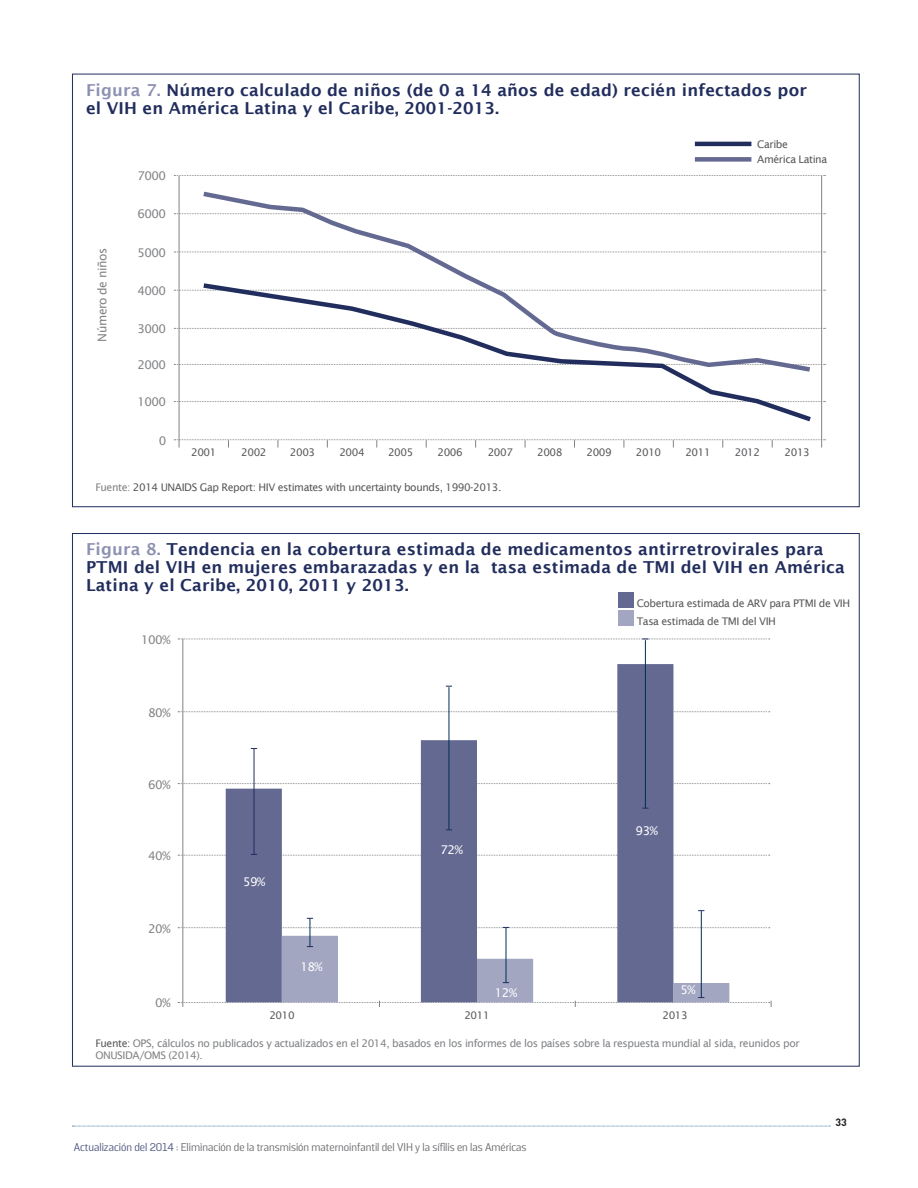
<style>
.page{position:relative;width:918px;height:1188px;background:#fff}
.page>*{position:absolute;margin:0;border:0;box-sizing:border-box;transform-origin:0 0}
.t1{font:600 16.5px/18px "Lucida Sans";letter-spacing:.01em;color:#212d5d}
.t2{font:12px "Lucida Sans";letter-spacing:-.04em;color:#808285}
.t3{font:12px "Lucida Sans";letter-spacing:-.04em;color:#fff}
.t4{font:11.25px "Solido";color:#6c6d70}
.t5{font:10.5px "Lucida Sans";letter-spacing:-.04em;color:#57585a}
.t6{font:10.5px/12px "Lucida Sans";letter-spacing:-.04em;color:#808285}
.t7{font:700 10.5px "DIN";color:#231f20}
.s1{color:#8c91b1}
.s2{color:#808285}
.s3{color:#57585a}
.s4{color:#525882}
</style>
<div class="page">
<svg style="left:72px;top:1126px;width:758px;height:1px"></svg>
<svg style="left:174px;top:175px;width:652px;height:1px"></svg>
<svg style="left:174px;top:213px;width:652px;height:1px"></svg>
<svg style="left:174px;top:252px;width:652px;height:1px"></svg>
<svg style="left:174px;top:290px;width:652px;height:1px"></svg>
<svg style="left:174px;top:328px;width:652px;height:1px"></svg>
<svg style="left:174px;top:364px;width:652px;height:1px"></svg>
<svg style="left:174px;top:401px;width:652px;height:1px"></svg>
<hr style="left:179px;top:176px;width:1px;height:272px;background:#808285">
<svg style="left:174px;top:439px;width:652px;height:9px"></svg>
<hr style="left:821px;top:176px;width:1px;height:272px;background:#808285">
<div style="left:618px;top:592px;width:15px;height:15px;background:#646991"></div>
<div style="left:618px;top:611px;width:15px;height:15px;background:#a2a6c1"></div>
<hr style="left:695px;top:142px;width:56px;height:4px;background:#212d5d">
<div style="left:695px;top:157px;width:56px;height:5px;background:#646991"></div>
<svg style="left:198px;top:191px;width:617px;height:174px"></svg>
<svg style="left:199px;top:280px;width:617px;height:142px"></svg>
<svg style="left:178px;top:711px;width:592px;height:1px"></svg>
<svg style="left:178px;top:783px;width:592px;height:1px"></svg>
<hr style="left:182px;top:639px;width:1px;height:368px;background:#808285">
<div style="left:226px;top:789px;width:56px;height:213px;background:#646991;border:2px solid #646991"></div>
<div style="left:421px;top:740px;width:56px;height:262px;background:#646991"></div>
<div style="left:617px;top:664px;width:56px;height:338px;background:#646991;border:2px solid #646991"></div>
<div style="left:282px;top:936px;width:56px;height:66px;background:#a2a6c1"></div>
<div style="left:477px;top:959px;width:56px;height:43px;background:#a2a6c1"></div>
<div style="left:673px;top:983px;width:56px;height:19px;background:#a2a6c1"></div>
<hr style="left:254px;top:749px;width:1px;height:106px;background:#212d5d">
<svg style="left:178px;top:854px;width:592px;height:2px"></svg>
<hr style="left:449px;top:687px;width:1px;height:143px;background:#002e56">
<hr style="left:645px;top:640px;width:1px;height:168px;background:#002e56">
<svg style="left:178px;top:639px;width:592px;height:1px"></svg>
<hr style="left:506px;top:928px;width:1px;height:55px;background:#002e56">
<svg style="left:178px;top:918px;width:592px;height:29px"></svg>
<hr style="left:701px;top:911px;width:1px;height:87px;background:#002e56">
<svg style="left:178px;top:997px;width:594px;height:10px"></svg>
<p class="t1" style="left:86px;top:81px;width:722px"><span class="s1">Figura 7.</span> Número calculado de niños (de 0 a 14 años de edad) recién infectados por el VIH en América Latina y el Caribe, 2001-2013.</p>
<p class="t2" style="left:95px;top:342px;width:95px;rotate:-90deg">Número de niños</p>
<p class="t2" style="left:137px;top:169px;width:30px">7000</p>
<p class="t2" style="left:137px;top:207px;width:30px">6000</p>
<p class="t2" style="left:137px;top:245px;width:30px">5000</p>
<p class="t2" style="left:137px;top:284px;width:30px">4000</p>
<p class="t2" style="left:137px;top:322px;width:30px">3000</p>
<p class="t2" style="left:137px;top:358px;width:30px">2000</p>
<p class="t2" style="left:137px;top:395px;width:30px">1000</p>
<p class="t2" style="left:159px;top:434px;width:9px">0</p>
<p class="t5" style="left:757px;top:138px;width:32px">Caribe</p>
<p class="t5" style="left:757px;top:154px;width:71px">América Latina</p>
<p class="t5" style="left:191px;top:446px;width:27px">2001</p>
<p class="t5" style="left:241px;top:446px;width:27px">2002</p>
<p class="t5" style="left:290px;top:446px;width:27px">2003</p>
<p class="t5" style="left:339px;top:446px;width:27px">2004</p>
<p class="t5" style="left:388px;top:446px;width:27px">2005</p>
<p class="t5" style="left:438px;top:446px;width:27px">2006</p>
<p class="t5" style="left:488px;top:446px;width:27px">2007</p>
<p class="t5" style="left:537px;top:446px;width:27px">2008</p>
<p class="t5" style="left:587px;top:446px;width:27px">2009</p>
<p class="t5" style="left:636px;top:446px;width:27px">2010</p>
<p class="t5" style="left:685px;top:446px;width:27px">2011</p>
<p class="t5" style="left:735px;top:446px;width:27px">2012</p>
<p class="t5" style="left:785px;top:446px;width:27px">2013</p>
<p class="t5" style="left:95px;top:481px;width:408px"><span class="s2">Fuente:</span> 2014 UNAIDS Gap Report: HIV estimates with uncertainty bounds, 1990-2013.</p>
<p class="t1" style="left:86px;top:540px;width:760px"><span class="s1">Figura 8.</span> Tendencia en la cobertura estimada de medicamentos antirretrovirales para<br>PTMI del VIH en mujeres embarazadas y en la tasa estimada de TMI del VIH en América<br>Latina y el Caribe, 2010, 2011 y 2013.</p>
<p class="t2" style="left:141px;top:633px;width:31px">100%</p>
<p class="t2" style="left:148px;top:706px;width:24px">80%</p>
<p class="t2" style="left:148px;top:777px;width:24px">60%</p>
<p class="t2" style="left:148px;top:849px;width:24px">40%</p>
<p class="t2" style="left:148px;top:922px;width:24px">20%</p>
<p class="t2" style="left:155px;top:996px;width:17px">0%</p>
<p class="t5" style="left:637px;top:597px;width:215px">Cobertura estimada de ARV para PTMI de VIH</p>
<p class="t5" style="left:637px;top:615px;width:141px">Tasa estimada de TMI del VIH</p>
<p class="t3" style="left:243px;top:875px;width:24px">59%</p>
<p class="t3" style="left:300px;top:960px;width:24px">18%</p>
<p class="t3" style="left:441px;top:843px;width:24px">72%</p>
<p class="t3" style="left:636px;top:824px;width:24px">93%</p>
<p class="t3" style="left:495px;top:986px;width:24px">12%</p>
<p class="t3" style="left:680px;top:983px;width:17px">5%</p>
<p class="t5" style="left:269px;top:1009px;width:27px">2010</p>
<p class="t5" style="left:464px;top:1009px;width:27px">2011</p>
<p class="t5" style="left:662px;top:1009px;width:27px">2013</p>
<p class="t6" style="left:95px;top:1038px;width:706px"><span class="s3">Fuente:</span> OPS, cálculos no publicados y actualizados en el 2014, basados en los informes de los países sobre la respuesta mundial al sida, reunidos por<br>ONUSIDA/OMS (2014).</p>
<p class="t4" style="left:74px;top:1141px;width:454px"><span class="s4">Actualización del 2014 :</span> Eliminación de la transmisión maternoinfantil del VIH y la sífilis en las Américas</p>
<p class="t7" style="left:836px;top:1115px;width:13px">33</p>
</div>
